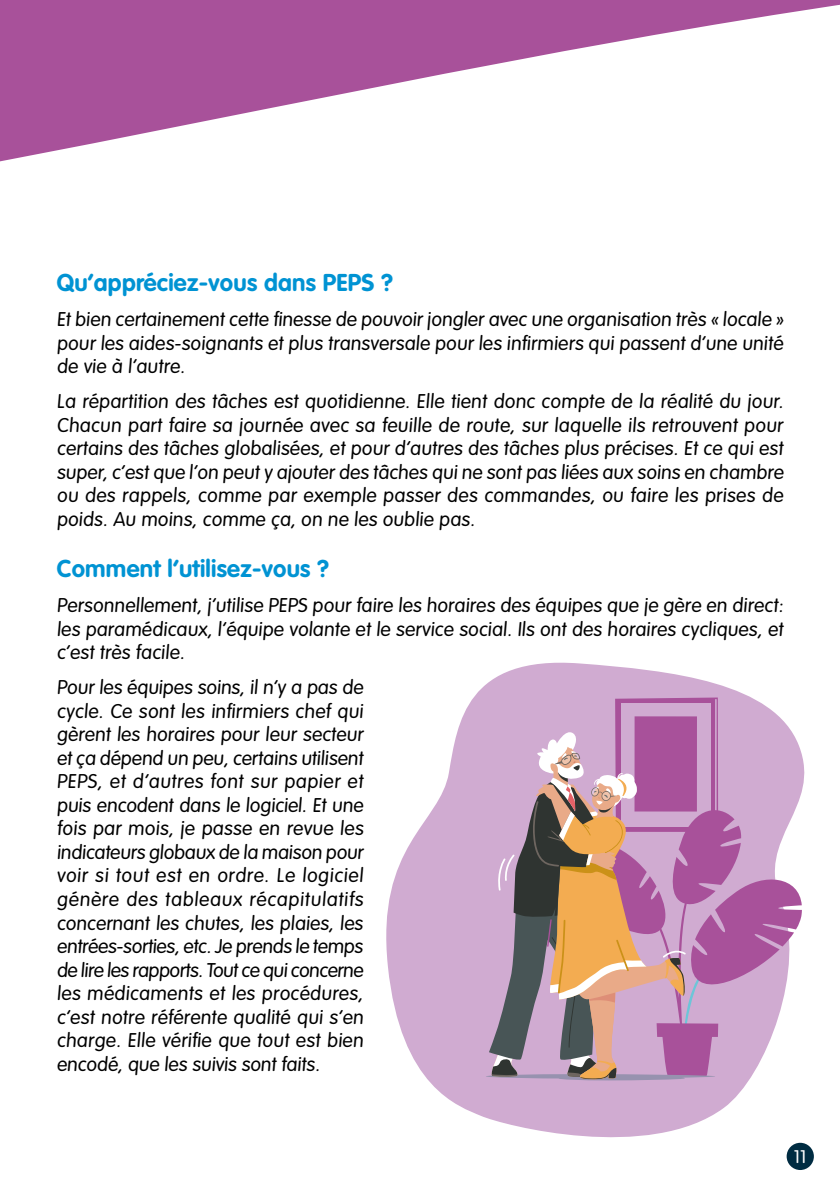
<style>
.page{position:relative;width:840px;height:1191px;background:#fff}
.page>*{position:absolute;margin:0;border:0;box-sizing:border-box;transform-origin:0 0}
.t1{font:700 24px "VAG Rounded Std";letter-spacing:.01em;color:#0093d3}
.t2{font:300 19.6px/23.6px "VAG Rounded Std";letter-spacing:.015em;color:#000;text-align:justify}
.t3{font:300 18px "VAG Rounded Std";color:#fff}
</style>
<div class="page">
<svg style="left:0;top:0;width:839px;height:162px"></svg>
<svg style="left:386px;top:662px;width:419px;height:476px;fill:#d0abd1"></svg>
<svg style="left:485px;top:697px;width:316px;height:383px;background:#bf94ac"></svg>
<div style="left:786px;top:1142px;width:27px;height:28px;background:#002c42;border-radius:50%"></div>
<p class="t1" style="left:57px;top:269px;width:337px">Qu’appréciez-vous dans PEPS ?</p>
<p class="t2" style="left:57px;top:308px;width:730px">Et bien certainement cette finesse de pouvoir jongler avec une organisation très « locale » pour les aides-soignants et plus transversale pour les infirmiers qui passent d’une unité de vie à l’autre.</p>
<p class="t2" style="left:57px;top:390px;width:730px">La répartition des tâches est quotidienne. Elle tient donc compte de la réalité du jour.<br>Chacun part faire sa journée avec sa feuille de route, sur laquelle ils retrouvent pour certains des tâches globalisées, et pour d’autres des tâches plus précises. Et ce qui est super, c’est que l’on peut y ajouter des tâches qui ne sont pas liées aux soins en chambre ou des rappels, comme par exemple passer des commandes, ou faire les prises de poids. Au moins, comme ça, on ne les oublie pas.</p>
<p class="t1" style="left:57px;top:555px;width:273px">Comment l’utilisez-vous ?</p>
<p class="t2" style="left:57px;top:594px;width:729px">Personnellement, j’utilise PEPS pour faire les horaires des équipes que je gère en direct: les paramédicaux, l’équipe volante et le service social. Ils ont des horaires cycliques, et c’est très facile.</p>
<p class="t2" style="left:57px;top:676px;width:310px">Pour les équipes soins, il n’y a pas de cycle. Ce sont les infirmiers chef qui gèrent les horaires pour leur secteur et ça dépend un peu, certains utilisent PEPS, et d’autres font sur papier et puis encodent dans le logiciel. Et une fois par mois, je passe en revue les indicateurs globaux de la maison pour voir si tout est en ordre. Le logiciel génère des tableaux récapitulatifs concernant les chutes, les plaies, les entrées-sorties, etc. Je prends le temps de lire les rapports.Tout ce quiconcerne les médicaments et les procédures, c’est notre référente qualité qui s’en charge. Elle vérifie que tout est bien encodé, que les suivis sont faits.</p>
<p class="t3" style="left:793px;top:1146px;width:14px">11</p>
</div>
